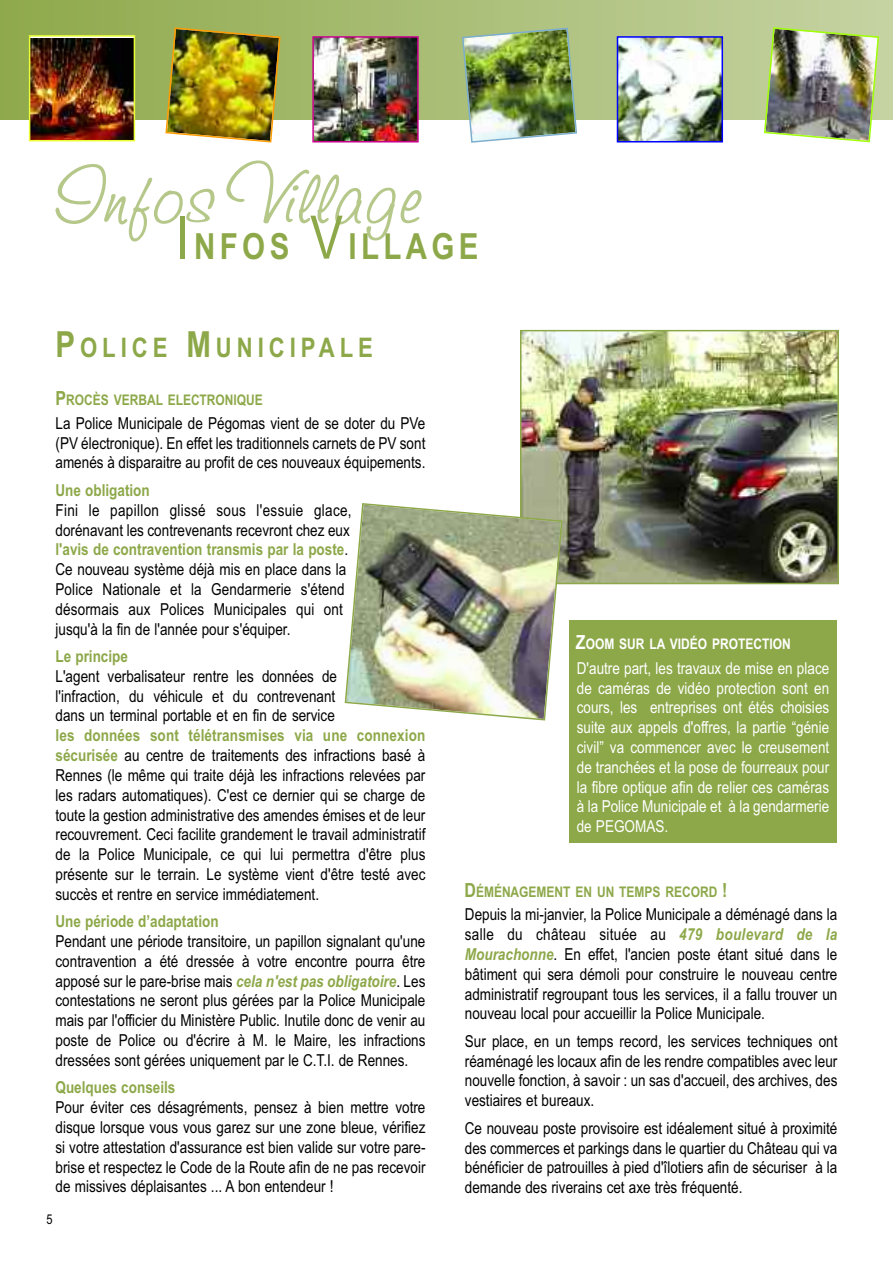
<style>
.page{position:relative;width:893px;height:1263px;background:#fff}
.page>*{position:absolute;margin:0;border:0;box-sizing:border-box;transform-origin:0 0}
.t1{font:700 36px "Arial Narrow";letter-spacing:.12em;color:#8da849}
.t2{font:700 27px "Arial Narrow";letter-spacing:.18em;color:#8da849}
.t3{font:16.5px/19.8px "Arial Narrow";color:#000;text-align:justify}
.t4{font:16.5px/19.8px "Arial Narrow";color:#fff;text-align:justify}
.t5{font:700 16.5px "Arial Narrow";color:#8da849}
.t6{font:700 14.7px "Arial Narrow";color:#8da849}
.t7{font:700 14.7px "Arial Narrow";color:#fff}
.t8{font:13.5px "Arial Narrow";color:#000}
.s1{font-weight:400;font-size:60px}
.s2{font-size:36px}
.s3{font-size:19.5px}
.s4{font-weight:700;color:#8da849}
.s5{font-weight:700;font-style:italic;color:#8da849}
</style>
<div class="page">
<div style="left:569px;top:620px;width:267px;height:223px;background:#8da849"></div>
<svg style="left:55px;top:164px;width:160px;height:78px"></svg>
<div style="left:0;top:0;width:893px;height:119px;background:linear-gradient(to right,#8ea94b,#c5d3a3)"></div>
<img style="left:32px;top:38px;width:100px;height:100px">
<div style="left:29px;top:35px;width:106px;height:106px;border:2px solid #ebff38"></div>
<img style="left:165px;top:27px;width:116px;height:116px">
<img style="left:315px;top:39px;width:101px;height:100px">
<div style="left:312px;top:36px;width:107px;height:106px;border:2px solid #c7008d"></div>
<img style="left:461px;top:27px;width:117px;height:116px">
<img style="left:620px;top:39px;width:100px;height:100px">
<div style="left:617px;top:36px;width:106px;height:106px;border:2px solid #00f"></div>
<img style="left:763px;top:26px;width:117px;height:117px">
<img style="left:523px;top:333px;width:313px;height:248px">
<div style="left:520px;top:330px;width:319px;height:254px;border:2px solid #8da849"></div>
<img style="left:344px;top:502px;width:219px;height:219px">
<h1 class="t1" style="left:175px;top:225px;width:305px"><span class="s1">I</span>NFOS <span class="s1">V</span>ILLAGE</h1>
<h2 class="t2" style="left:56px;top:332px;width:319px"><span class="s2">P</span>OLICE <span class="s2">M</span>UNICIPALE</h2>
<p class="t6" style="left:56px;top:391px;width:209px"><span class="s3">P</span>ROCÈS VERBAL ELECTRONIQUE</p>
<p class="t3" style="left:55px;top:413px;width:371px">La Police Municipale de Pégomas vient de se doter du PVe (PV électronique). En effet les traditionnels carnets de PV sont amenés à disparaitre au profit de ces nouveaux équipements.</p>
<p class="t5" style="left:56px;top:481px;width:96px">Une obligation</p>
<p class="t3" style="left:55px;top:500px;width:298px;text-align:left">Fini le papillon glissé sous l'essuie glace, dorénavant les contrevenants recevront chez eux <span class="s4">l'avis de contravention transmis par la poste</span>.<br>Ce nouveau système déjà mis en place dans la Police Nationale et la Gendarmerie s'étend désormais aux Polices Municipales qui ont jusqu'à la fin de l'année pour s'équiper.</p>
<p class="t5" style="left:56px;top:647px;width:74px">Le principe</p>
<p class="t3" style="left:55px;top:666px;width:283px">L'agent verbalisateur rentre les données de l'infraction, du véhicule et du contrevenant dans un terminal portable et en fin de service</p>
<p class="t3" style="left:55px;top:726px;width:371px"><span class="s4">les données sont télétransmises via une connexion sécurisée</span> au centre de traitements des infractions basé à Rennes (le même qui traite déjà les infractions relevées par les radars automatiques). C'est ce dernier qui se charge de toute la gestion administrative des amendes émises et de leur recouvrement. Ceci facilite grandement le travail administratif de la Police Municipale, ce qui lui permettra d'être plus présente sur le terrain. Le système vient d'être testé avec succès et rentre en service immédiatement.</p>
<p class="t5" style="left:56px;top:912px;width:165px">Une période d’adaptation</p>
<p class="t3" style="left:56px;top:931px;width:371px">Pendant une période transitoire, un papillon signalant qu'une contravention a été dressée à votre encontre pourra être apposé sur le pare-brise mais <span class="s5">cela n'est pas obligatoire</span>. Les contestations ne seront plus gérées par la Police Municipale mais par l'officier du Ministère Public. Inutile donc de venir au poste de Police ou d'écrire à M. le Maire, les infractions dressées sont gérées uniquement par le C.T.I. de Rennes.</p>
<p class="t5" style="left:56px;top:1078px;width:121px">Quelques conseils</p>
<p class="t3" style="left:56px;top:1097px;width:371px">Pour éviter ces désagréments, pensez à bien mettre votre disque lorsque vous vous garez sur une zone bleue, vérifiez si votre attestation d'assurance est bien valide sur votre pare&shy;brise et respectez le Code de la Route afin de ne pas recevoir de missives déplaisantes ... A bon entendeur !</p>
<p class="t8" style="left:46px;top:1212px;width:8px">5</p>
<p class="t7" style="left:576px;top:635px;width:216px"><span class="s3">Z</span>OOM SUR LA VIDÉO PROTECTION</p>
<p class="t4" style="left:577px;top:658px;width:254px">D'autre part, les travaux de mise en place de caméras de vidéo protection sont en cours, les entreprises ont étés choisies suite aux appels d'offres, la partie “génie civil” va commencer avec le creusement de tranchées et la pose de fourreaux pour la fibre optique afin de relier ces caméras à la Police Municipale et à la gendarmerie de PEGOMAS.</p>
<p class="t6" style="left:464px;top:883px;width:265px"><span class="s3">D</span>ÉMÉNAGEMENT EN UN TEMPS RECORD <span class="s3">!</span></p>
<p class="t3" style="left:465px;top:905px;width:374px">Depuis la mi-janvier, la Police Municipale a déménagé dans la salle du château située au <span class="s5">479 boulevard de la Mourachonne</span>. En effet, l'ancien poste étant situé dans le bâtiment qui sera démoli pour construire le nouveau centre administratif regroupant tous les services, il a fallu trouver un nouveau local pour accueillir la Police Municipale.</p>
<p class="t3" style="left:465px;top:1031px;width:374px">Sur place, en un temps record, les services techniques ont réaménagé les locaux afin de les rendre compatibles avec leur nouvelle fonction, à savoir : un sas d'accueil, des archives, des vestiaires et bureaux.</p>
<p class="t3" style="left:465px;top:1118px;width:374px">Ce nouveau poste provisoire est idéalement situé à proximité des commerces et parkings dans le quartier du Château qui va bénéficier de patrouilles à pied d'îlotiers afin de sécuriser à la demande des riverains cet axe très fréquenté.</p>
</div>
